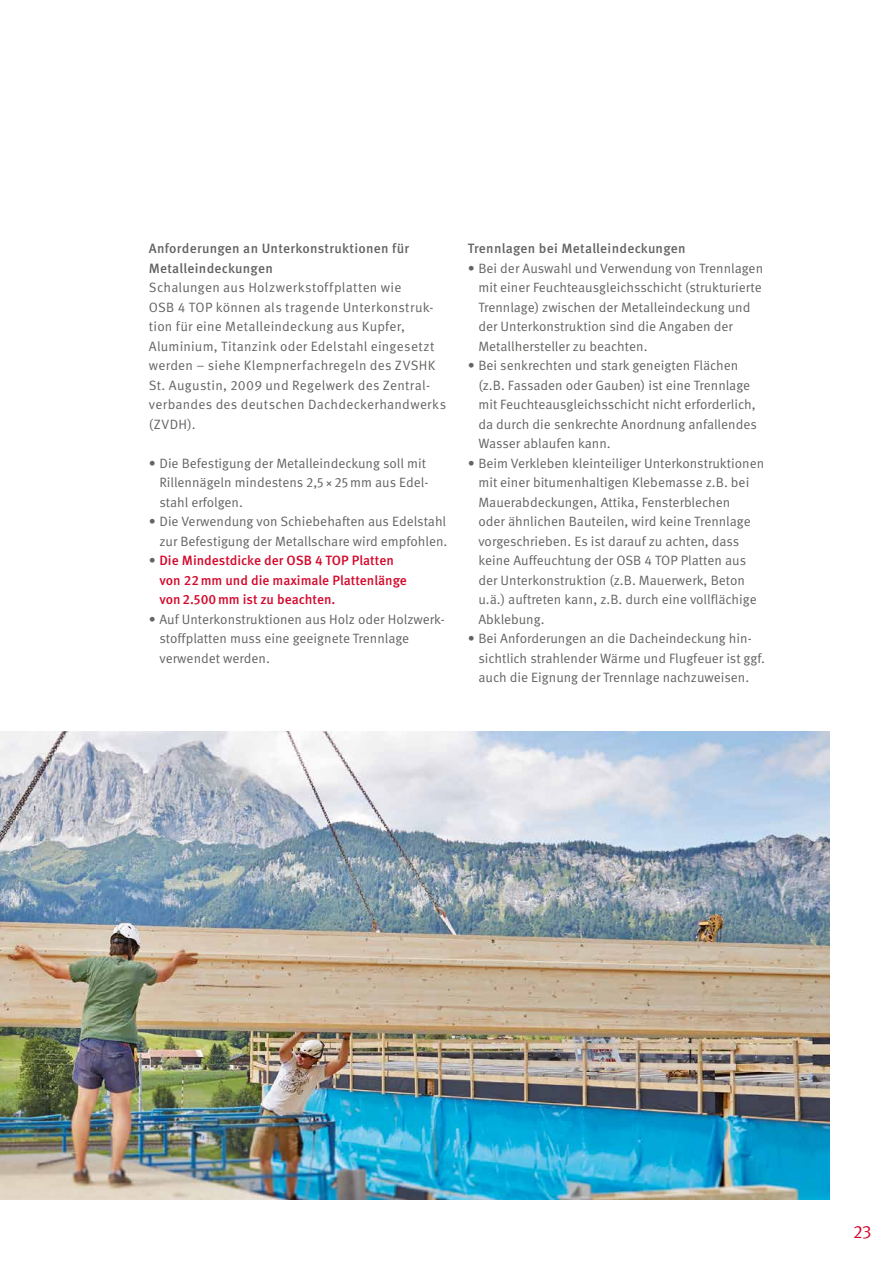
<style>
.page{position:relative;width:893px;height:1263px;background:#fff}
.page>*{position:absolute;margin:0;border:0;box-sizing:border-box;transform-origin:0 0}
.t1{font:18px "Meta Pro";color:#d4082c}
.t2{font:13.5px/19.5px "Meta Pro";color:#636362}
.t3{font:13.5px/19.5px "Meta Pro";letter-spacing:.02em;color:#636362}
.t4{font:500 13.5px/19.5px "Meta Pro";color:#d4082c}
.t5{font:500 13.5px/19.5px "Meta Pro";letter-spacing:.02em;color:#636362}
.s1{font-weight:400;color:#636362}
</style>
<div class="page">
<img style="left:0;top:731px;width:829px;height:468px">
<p class="t5" style="left:149px;top:239px;width:262px">Anforderungen an Unterkonstruktionen für<br>Metalleindeckungen</p>
<p class="t3" style="left:149px;top:278px;width:299px">Schalungen aus Holzwerkstoffplatten wie<br>OSB 4 TOP können als tragende Unterkonstruk&shy;tion für eine Metalleindeckung aus Kupfer, Aluminium, Titanzink oder Edelstahl eingesetzt werden – siehe Klempnerfachregeln des ZVSHK St. Augustin, 2009 und Regelwerk des Zentral&shy;verbandes des deutschen Dachdeckerhandwerks (ZVDH).</p>
<p class="t2" style="left:159px;top:454px;width:270px;text-indent:-11px">• Die Befestigung der Metalleindeckung soll mit<br>Rillennägeln mindestens 2,5×25mm aus Edel&shy;stahl erfolgen.</p>
<p class="t2" style="left:149px;top:512px;width:300px;text-align:right">• Die Verwendung von Schiebehaften aus Edelstahl zur Befestigung der Metallschare wird empfohlen.</p>
<p class="t4" style="left:159px;top:551px;width:249px;text-indent:-11px"><span class="s1">•</span> Die Mindestdicke der OSB 4 TOP Platten von 22mm und die maximale Plattenlänge von2.500mm ist zu beachten.</p>
<p class="t2" style="left:159px;top:610px;width:287px;text-indent:-11px">• Auf Unterkonstruktionen aus Holz oder Holzwerk&shy;stoffplatten muss eine geeignete Trennlage verwendet werden.</p>
<p class="t5" style="left:468px;top:239px;width:219px">Trennlagen bei Metalleindeckungen</p>
<p class="t2" style="left:478px;top:259px;width:286px;text-indent:-11px">• Bei der Auswahl und Verwendung von Trennlagen mit einer Feuchteausgleichsschicht (strukturierte Trennlage) zwischen der Metalleindeckung und der Unterkonstruktion sind die Angaben der Metallhersteller zu beachten.</p>
<p class="t2" style="left:478px;top:356px;width:280px;text-indent:-11px">• Bei senkrechten und stark geneigten Flächen (z.B. Fassaden oder Gauben) ist eine Trennlage mit Feuchteausgleichsschicht nicht erforderlich, da durch die senkrechte Anordnung anfallendes Wasser ablaufen kann.</p>
<p class="t2" style="left:478px;top:453px;width:287px;text-indent:-11px">• Beim Verkleben kleinteiliger Unterkonstruktionen mit einer bitumenhaltigen Klebemasse z.B. bei Mauerabdeckungen, Attika, Fensterblechen<br>oder ähnlichen Bauteilen, wird keine Trennlage vorgeschrieben. Es ist darauf zu achten, dass keine Auffeuchtung der OSB 4 TOP Platten aus der Unterkonstruktion (z.B. Mauerwerk, Beton u.ä.) auftreten kann, z.B. durch eine vollflächige Abklebung.</p>
<p class="t2" style="left:478px;top:629px;width:288px;text-indent:-11px">• Bei Anforderungen an die Dacheindeckung hin&shy;sichtlich strahlender Wärme und Flugfeuer ist ggf. auch die Eignung der Trennlage nachzuweisen.</p>
<h1 class="t1" style="left:853px;top:1221px;width:20px">23</h1>
</div>
